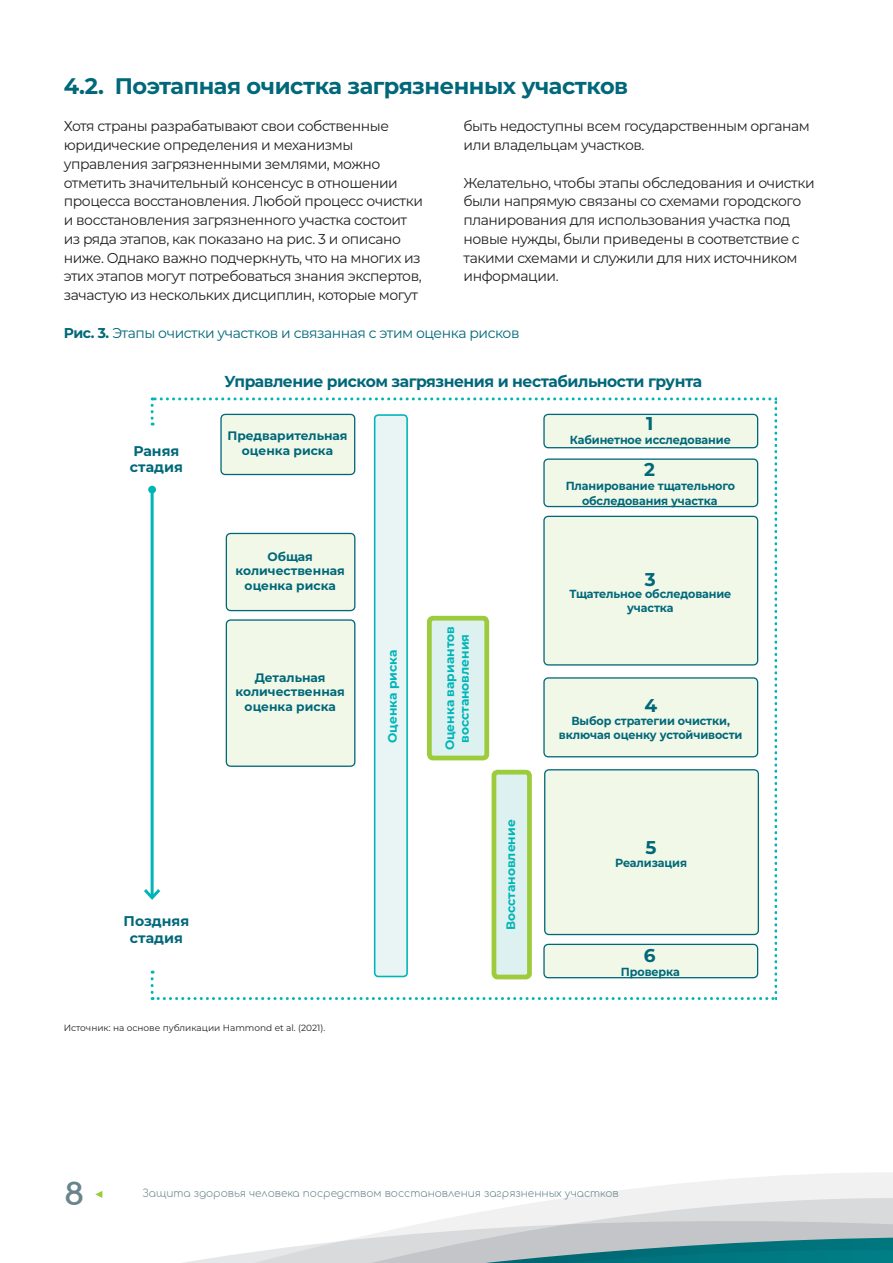
<style>
.page{position:relative;width:893px;height:1263px;background:#fff}
.page>*{position:absolute;margin:0;border:0;box-sizing:border-box;transform-origin:0 0}
.t1{font:700 30px "Comfortaa";color:#69848b;scale:1.2 1}
.t2{font:700 22.5px "Montserrat";letter-spacing:-.02em;color:#006879}
.t3{font:700 18.45px "Montserrat";color:#006879}
.t4{font:700 15.9px "Montserrat";letter-spacing:-.03em;color:#006879}
.RAW{font:14.25px/18.8px "Montserrat";letter-spacing:-.03em;color:#231f20}
.RAW-2{font:14.25px "Montserrat";letter-spacing:-.03em;color:#006879}
.t5{font:700 14.1px/17px "Montserrat";color:#006879}
.t6{font:700 12.3px/14.7px "Montserrat";color:#006879;text-align:center}
.t7{font:700 12.3px/14.7px "Montserrat";color:#00b5b7;text-align:center}
.t8{font:700 11.7px/14.1px "Montserrat";letter-spacing:-.01em;color:#006879;text-align:center;scale:.95 1}
.t9{font:300 10.5px "Comfortaa";color:#69848b}
.t10{font:9px "Montserrat";color:#231f20}
.s1{font-weight:700}
</style>
<div class="page">
<svg style="left:102px;top:1173px;width:791px;height:90px"></svg>
<svg style="left:95px;top:1191px;width:7px;height:7px"></svg>
<svg style="left:144px;top:397px;width:633px;height:603px"></svg>
<p class="t2" style="left:64px;top:70px;width:566px">4.2. Поэтапная очистка загрязненных участков</p>
<p class="RAW" style="left:64px;top:116px;width:361px">Хотя страны разрабатывают свои собственные юридические определения и механизмы управления загрязненными землями, можно отметить значительный консенсус в отношении процесса восстановления. Любой процесс очистки и восстановления загрязненного участка состоит из ряда этапов, как показано на рис. 3 и описано ниже. Однако важно подчеркнуть, что на многих из этих этапов могут потребоваться знания экспертов, зачастую из нескольких дисциплин, которые могут</p>
<p class="RAW" style="left:463px;top:116px;width:348px">быть недоступны всем государственным органам или владельцам участков.</p>
<p class="RAW" style="left:463px;top:173px;width:353px">Желательно, чтобы этапы обследования и очистки были напрямую связаны со схемами городского планирования для использования участка под новые нужды, были приведены в соответствие с такими схемами и служили для них источником информации.</p>
<p class="RAW-2" style="left:64px;top:323px;width:457px"><span class="s1">Рис. 3.</span> Этапы очистки участков и связанная c этим оценка рисков</p>
<p class="t4" style="left:224px;top:370px;width:479px">Управление риском загрязнения и нестабильности грунта</p>
<p class="t5" style="left:130px;top:441px;width:55px">Раняя стадия</p>
<p class="t6" style="left:227px;top:428px;width:122px">Предварительная оценка риска</p>
<p class="t6" style="left:236px;top:548px;width:111px">Общая количественная оценка риска</p>
<p class="t6" style="left:236px;top:669px;width:111px">Детальная количественная оценка риска</p>
<p class="t7" style="left:384px;top:743px;width:95px;rotate:-90deg">Оценка риска</p>
<p class="t5" style="left:124px;top:912px;width:67px;text-align:center">Поздняя стадия</p>
<p class="t10" style="left:64px;top:1022px;width:263px">Источник: на основе публикации Hammond et al. (2021).</p>
<p class="t7" style="left:442px;top:750px;width:125px;rotate:-90deg">Оценка вариантов восстановления</p>
<p class="t7" style="left:503px;top:930px;width:112px;rotate:-90deg">Восстановление</p>
<p class="t3" style="left:646px;top:410px;width:9px">1</p>
<p class="t8" style="left:570px;top:433px;width:171px">Кабинетное исследование</p>
<p class="t3" style="left:644px;top:456px;width:12px">2</p>
<p class="t8" style="left:566px;top:479px;width:180px">Планирование тщательного обследования участка</p>
<p class="t3" style="left:645px;top:566px;width:12px">3</p>
<p class="t8" style="left:569px;top:586px;width:172px">Тщательное обследование участка</p>
<p class="t3" style="left:644px;top:692px;width:14px">4</p>
<p class="t8" style="left:559px;top:713px;width:195px">Выбор стратегии очистки, включая оценку устойчивости</p>
<p class="t3" style="left:646px;top:834px;width:13px">5</p>
<p class="t8" style="left:615px;top:855px;width:77px">Реализация</p>
<p class="t3" style="left:644px;top:942px;width:13px">6</p>
<p class="t8" style="left:621px;top:964px;width:64px">Проверка</p>
<h1 class="t1" style="left:64px;top:1167px;width:19px">8</h1>
<p class="t9" style="left:142px;top:1184px;width:478px">Защита здоровья человека посредством восстановления загрязненных участков</p>
</div>
